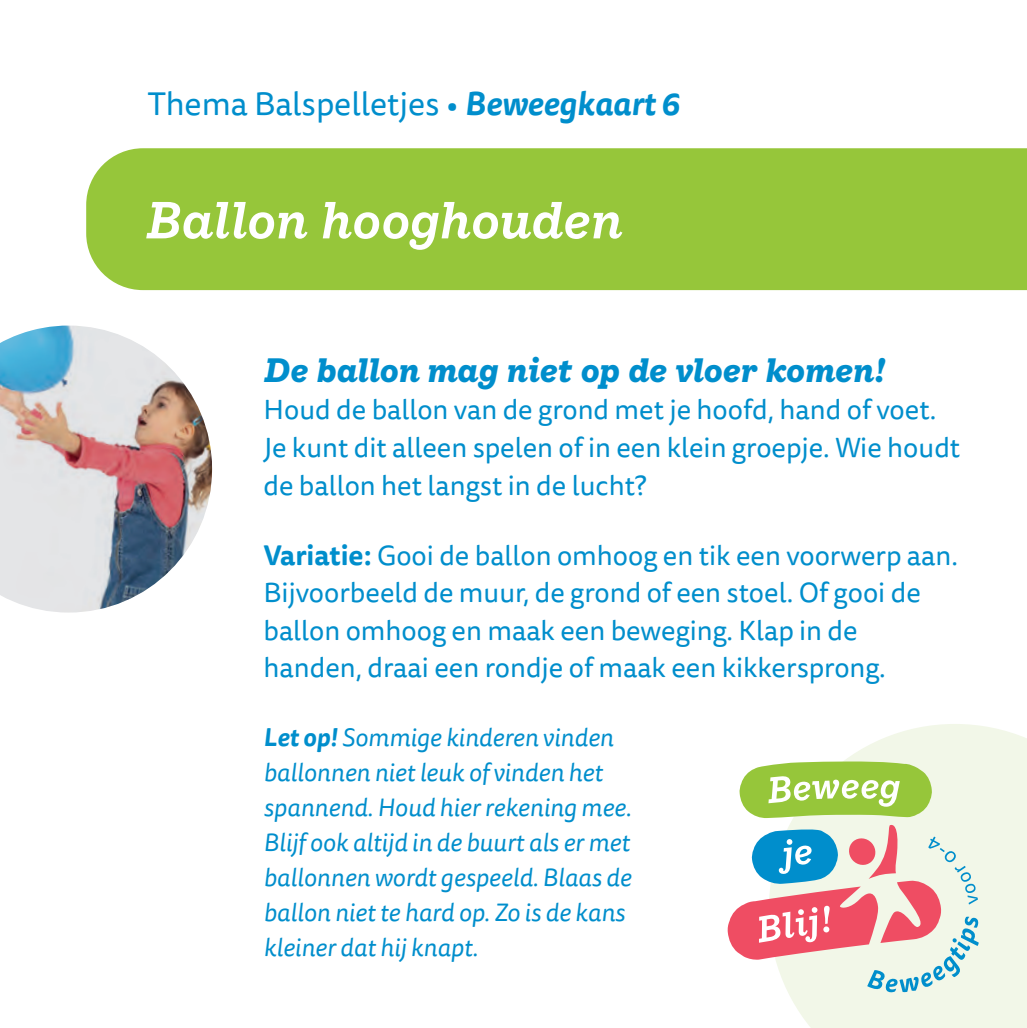
<style>
.page{position:relative;width:1027px;height:1028px;background:#fff}
.page>*{position:absolute;margin:0;border:0;box-sizing:border-box;transform-origin:0 0}
.t1{font:italic 600 50px "Ivy Style TW";letter-spacing:-.015em;color:#fff}
.t2{font:32.5px "Tisa Sans Pro";color:#008ecc}
.t3{font:italic 700 32.5px "Ivy Style TW";color:#008ecc}
.t4{font:27.5px/37.5px "Tisa Sans Pro";color:#008ecc}
.t5{font:italic 25px/35px "Tisa Sans Pro";color:#008ecc}
.s1{font-weight:700;font-style:italic}
.s2{font-weight:700}
</style>
<div class="page">
<img style="left:0;top:325px;width:212px;height:287px">
<div style="left:86px;top:148px;width:940px;height:142px;background:#96c63a"></div>
<svg style="left:788px;top:724px;width:238px;height:303px;fill:#f2f7e8"></svg>
<svg style="left:727px;top:761px;width:251px;height:231px"></svg>
<p class="t2" style="left:147px;top:82px;width:533px">Thema Balspelletjes • <span class="s1">Beweegkaart 6</span></p>
<h1 class="t1" style="left:145px;top:181px;width:477px">Ballon hooghouden</h1>
<p class="t3" style="left:263px;top:343px;width:621px">De ballon mag niet op de vloer komen!</p>
<p class="t4" style="left:263px;top:392px;width:698px">Houd de ballon van de grond met je hoofd, hand of voet.<br>Je kunt dit alleen spelen of in een klein groepje. Wie houdt de ballon het langst in de lucht?</p>
<p class="t4" style="left:263px;top:537px;width:696px"><span class="s2">Variatie:</span> Gooi de ballon omhoog en tik een voorwerp aan.<br>Bijvoorbeeld de muur, de grond of een stoel. Of gooi de ballon omhoog en maak een beweging. Klap in de handen, draai een rondje of maak een kikkersprong.</p>
<p class="t5" style="left:263px;top:720px;width:369px"><span class="s2">Let op!</span> Sommige kinderen vinden ballonnen niet leuk of vinden het spannend. Houd hier rekening mee.<br>Blijf ook altijd in de buurt als er met ballonnen wordt gespeeld. Blaas de ballon niet te hard op. Zo is de kans kleiner dat hij knapt.</p>
</div>
